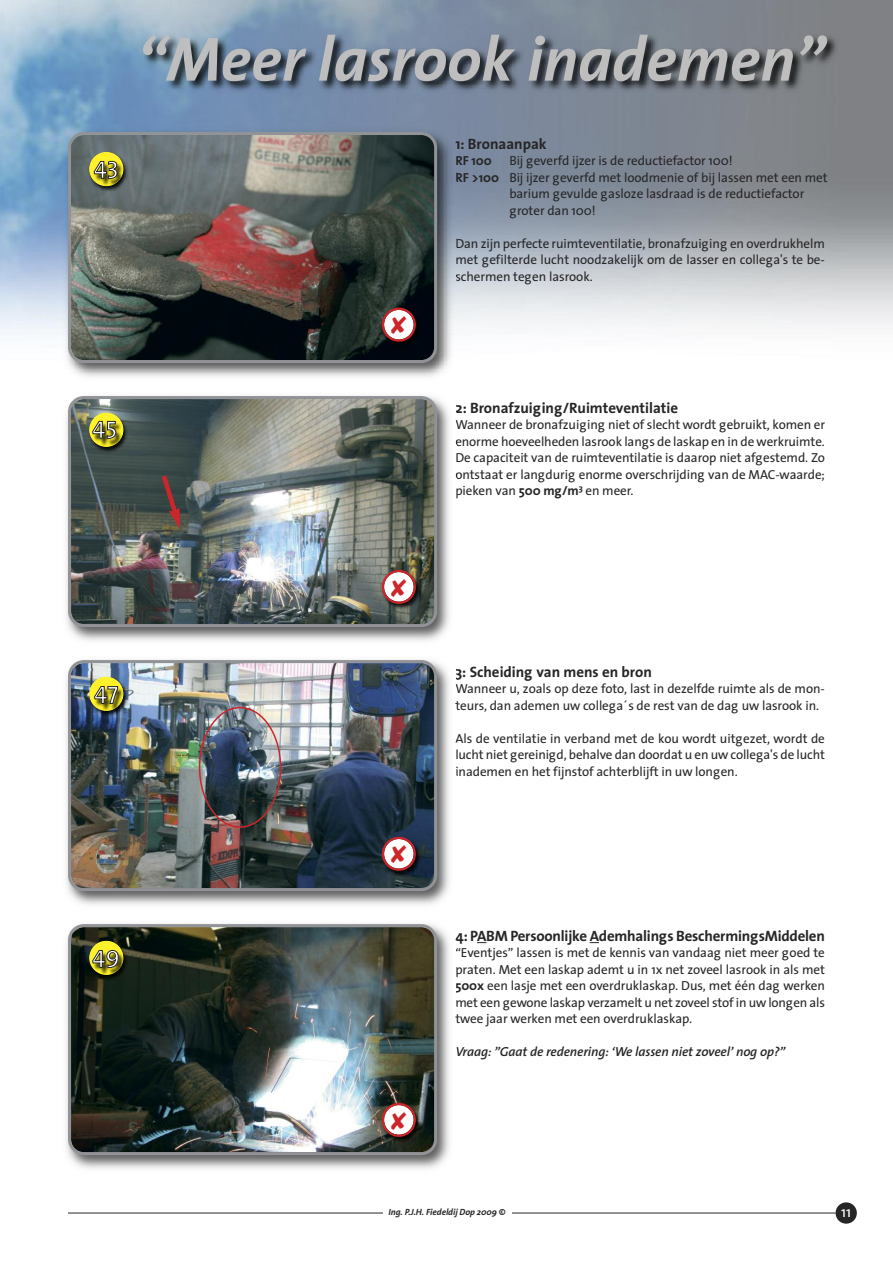
<style>
.page{position:relative;width:893px;height:1263px;background:#fff}
.page>*{position:absolute;margin:0;border:0;box-sizing:border-box;transform-origin:0 0}
.t1{font:italic 700 63px "Thesis Sans";color:#bebebe}
.t2{font:600 24px "Thesis Sans";letter-spacing:.015em;color:#fff}
.t3{font:700 15px "Thesis Sans";color:#272627}
.t4{font:15px "Thesis Sans";color:#fff}
.t5{font:13.2px/16.5px "Thesis Sans";letter-spacing:-.005em;color:#272627;text-align:justify}
.t6{font:italic 600 13.2px "Thesis Sans";letter-spacing:-.005em;color:#272627}
.t7{font:700 13.2px "Thesis Sans";color:#272627}
.t8{font:italic 700 9px "Thesis Sans";letter-spacing:-.005em;color:#272627}
.s1{font-weight:700}
</style>
<div class="page">
<div style="left:836px;top:1202px;width:21px;height:22px;background:#272627;border-radius:50%"></div>
<hr style="left:68px;top:1213px;width:768px;height:1px;background:#272627">
<div style="left:383px;top:1209px;width:128px;height:38px;background:#fff"></div>
<img style="left:0;top:0;width:893px;height:335px">
<img style="left:0;top:13px;width:889px;height:143px">
<img style="left:61px;top:126px;width:396px;height:251px">
<img style="left:68px;top:132px;width:369px;height:231px">
<img style="left:66px;top:399px;width:391px;height:242px">
<svg style="left:456px;top:404px;width:1px;height:22px"></svg>
<img style="left:68px;top:396px;width:369px;height:231px">
<img style="left:70px;top:403px;width:1px;height:56px">
<img style="left:71px;top:403px;width:75px;height:56px">
<img style="left:84px;top:407px;width:51px;height:51px">
<img style="left:66px;top:663px;width:390px;height:242px">
<svg style="left:456px;top:669px;width:1px;height:20px"></svg>
<svg style="left:455px;top:700px;width:2px;height:10px"></svg>
<svg style="left:455px;top:736px;width:2px;height:7px"></svg>
<img style="left:68px;top:660px;width:369px;height:231px">
<img style="left:71px;top:668px;width:77px;height:56px">
<img style="left:84px;top:671px;width:51px;height:51px">
<img style="left:66px;top:927px;width:391px;height:242px">
<svg style="left:455px;top:935px;width:2px;height:17px"></svg>
<svg style="left:455px;top:999px;width:2px;height:24px"></svg>
<img style="left:68px;top:924px;width:369px;height:231px">
<img style="left:72px;top:932px;width:75px;height:56px">
<img style="left:84px;top:935px;width:51px;height:51px">
<img style="left:71px;top:143px;width:77px;height:56px">
<img style="left:84px;top:147px;width:51px;height:51px">
<img style="left:376px;top:302px;width:51px;height:51px">
<img style="left:376px;top:564px;width:51px;height:51px">
<img style="left:376px;top:831px;width:51px;height:51px">
<img style="left:376px;top:1097px;width:51px;height:51px">
<svg style="left:158px;top:470px;width:23px;height:59px"></svg>
<img style="left:199px;top:707px;width:82px;height:121px">
<svg style="left:382px;top:308px;width:34px;height:34px"></svg>
<svg style="left:382px;top:570px;width:34px;height:34px"></svg>
<svg style="left:382px;top:837px;width:34px;height:34px"></svg>
<svg style="left:382px;top:1103px;width:34px;height:34px"></svg>
<h1 class="t1" style="left:137px;top:35px;width:690px">“Meer lasrook inademen”</h1>
<h2 class="t2" style="left:94px;top:156px;width:26px">43</h2>
<p class="t3" style="left:455px;top:138px;width:93px">1: Bronaanpak</p>
<p class="t7" style="left:455px;top:155px;width:38px">RF 100</p>
<p class="t5" style="left:509px;top:154px;width:225px">Bij geverfd ijzer is de reductiefactor 100!</p>
<p class="t5" style="left:455px;top:170px;width:374px"><span class="s1">RF &gt;100</span> Bij ijzer geverfd met loodmenie of bij lassen met een met</p>
<p class="t5" style="left:509px;top:187px;width:296px">barium gevulde gasloze lasdraad is de reductiefactor</p>
<p class="t5" style="left:509px;top:203px;width:88px">groter dan 100!</p>
<p class="t5" style="left:455px;top:236px;width:371px">Dan zijn perfecte ruimteventilatie, bronafzuiging en overdrukhelm met gefilterde lucht noodzakelijk om de lasser en collega's te be&shy;schermen tegen lasrook.</p>
<h2 class="t2" style="left:92px;top:416px;width:26px">45</h2>
<p class="t3" style="left:455px;top:402px;width:224px">2: Bronafzuiging/Ruimteventilatie</p>
<p class="t5" style="left:455px;top:418px;width:371px">Wanneer de bronafzuiging niet of slecht wordt gebruikt, komen er enorme hoeveelheden lasrook langs de laskap en in de werkruimte.<br>De capaciteit van de ruimteventilatie is daarop niet afgestemd. Zo ontstaat er langdurig enorme overschrijding van de MAC-waarde; pieken van <span class="s1">500 mg/m</span><sup>3</sup> en meer.</p>
<h2 class="t2" style="left:94px;top:681px;width:26px">47</h2>
<h2 class="t2" style="left:92px;top:945px;width:29px">49</h2>
<p class="t3" style="left:455px;top:666px;width:198px">3: Scheiding van mens en bron</p>
<p class="t5" style="left:455px;top:682px;width:371px">Wanneer u, zoals op deze foto, last in dezelfde ruimte als de mon&shy;teurs, dan ademen uw collega´s de rest van de dag uw lasrook in.</p>
<p class="t5" style="left:455px;top:731px;width:371px">Als de ventilatie in verband met de kou wordt uitgezet, wordt de lucht niet gereinigd, behalve dan doordat u en uw collega's de lucht inademen en het fijnstof achterblijft in uw longen.</p>
<p class="t3" style="left:455px;top:930px;width:371px">4: PABM Persoonlijke Ademhalings BeschermingsMiddelen</p>
<p class="t5" style="left:455px;top:946px;width:371px">“Eventjes” lassen is met de kennis van vandaag niet meer goed te praten. Met een laskap ademt u in 1x net zoveel lasrook in als met <span class="s1">500x</span> een lasje met een overdruklaskap. Dus, met één dag werken met een gewone laskap verzamelt u net zoveel stof in uw longen als twee jaar werken met een overdruklaskap.</p>
<p class="t6" style="left:455px;top:1046px;width:331px">Vraag: ”Gaat de redenering: ‘We lassen niet zoveel’ nog op?”</p>
<p class="t8" style="left:389px;top:1209px;width:118px">Ing. P.J.H. Fiedeldij Dop 2009 ©</p>
<p class="t4" style="left:841px;top:1206px;width:12px">11</p>
</div>
